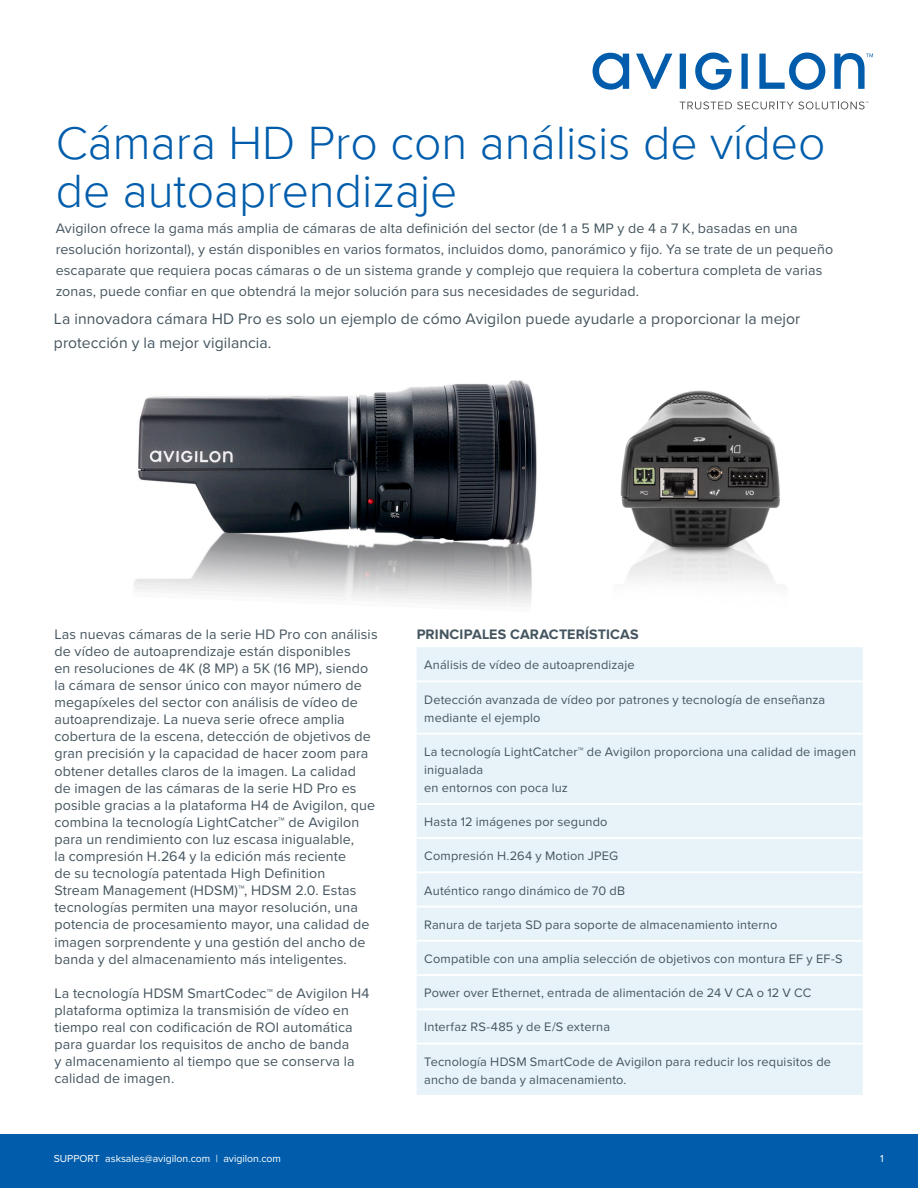
<style>
.page{position:relative;width:918px;height:1188px;background:#fff}
.page>*{position:absolute;margin:0;border:0;box-sizing:border-box;transform-origin:0 0}
.Main_Title{font:300 48px/48px "Proxima Nova";color:#015dab}
.Body{font:15.75px/24px "Proxima Nova";letter-spacing:.005em;color:#45555f}
.Camera_Blurb_-_Front{font:14.25px/17.1px "Proxima Nova";letter-spacing:.01em;color:#45555f}
.Body-2{font:14.25px/21px "Proxima Nova";letter-spacing:.01em;color:#45555f}
.Section_Headings{font:700 14.25px "Proxima Nova";letter-spacing:.01em;color:#45555f}
.t1{font:12.75px/18px "Proxima Nova";letter-spacing:.015em;color:#45555f}
.Contact{font:10.5px "Proxima Nova";color:#fff}
.s1{font-size:13.5px}
</style>
<div class="page">
<div style="left:0;top:1134px;width:918px;height:54px;background:#015dab"></div>
<svg style="left:593px;top:52px;width:280px;height:38px"></svg>
<svg style="left:680px;top:101px;width:188px;height:8px"></svg>
<img style="left:134px;top:380px;width:403px;height:224px">
<img style="left:620px;top:390px;width:160px;height:192px">
<div style="left:417px;top:647px;width:446px;height:448px;background:#e7f3f9"></div>
<hr style="left:417px;top:680px;width:446px;height:2px;background:#fff">
<hr style="left:417px;top:803px;width:446px;height:2px;background:#fff">
<hr style="left:417px;top:837px;width:446px;height:2px;background:#fff">
<hr style="left:417px;top:871px;width:446px;height:2px;background:#fff">
<hr style="left:417px;top:906px;width:446px;height:2px;background:#fff">
<hr style="left:417px;top:940px;width:446px;height:2px;background:#fff">
<hr style="left:417px;top:974px;width:446px;height:2px;background:#fff">
<hr style="left:417px;top:1008px;width:446px;height:2px;background:#fff">
<hr style="left:417px;top:1043px;width:446px;height:2px;background:#fff">
<hr style="left:417px;top:733px;width:446px;height:2px;background:#fff">
<p class="Main_Title" style="left:56px;top:119px;width:771px">Cámara HD Pro con análisis de vídeo de autoaprendizaje</p>
<p class="Body-2" style="left:56px;top:217px;width:779px">Avigilon ofrece la gama más amplia de cámaras de alta definición del sector (de 1 a 5 MP y de 4 a 7 K, basadas en una resolución horizontal), y están disponibles en varios formatos, incluidos domo, panorámico y fijo. Ya se trate de un pequeño escaparate que requiera pocas cámaras o de un sistema grande y complejo que requiera la cobertura completa de varias zonas, puede confiar en que obtendrá la mejor solución para sus necesidades de seguridad.</p>
<p class="Body" style="left:54px;top:306px;width:748px">La innovadora cámara HD Pro es solo un ejemplo de cómo Avigilon puede ayudarle a proporcionar la mejor protección y la mejor vigilancia.</p>
<p class="Camera_Blurb_-_Front" style="left:54px;top:625px;width:325px">Las nuevas cámaras de la serie HD Pro con análisis de vídeo de autoaprendizaje están disponibles<br>en resoluciones de 4K (8 MP) a 5K (16 MP), siendo la cámara de sensor único con mayor número de megapíxeles del sector con análisis de vídeo de autoaprendizaje. La nueva serie ofrece amplia cobertura de la escena, detección de objetivos de gran precisión y la capacidad de hacer zoom para obtener detalles claros de la imagen. La calidad<br>de imagen de las cámaras de la serie HD Pro es posible gracias a la plataforma H4 de Avigilon, que combina la tecnología LightCatcher™ de Avigilon para un rendimiento con luz escasa inigualable,<br>la compresión H.264 y la edición más reciente<br>de su tecnología patentada High Definition<br>Stream Management (HDSM)™, HDSM 2.0. Estas tecnologías permiten una mayor resolución, una potencia de procesamiento mayor, una calidad de imagen sorprendente y una gestión del ancho de banda y del almacenamiento más inteligentes.</p>
<p class="Camera_Blurb_-_Front" style="left:54px;top:984px;width:316px">La tecnología HDSM SmartCodec<span class="s1">™</span> de Avigilon H4 plataforma optimiza la transmisión de vídeo en tiempo real con codificación de ROI automática para guardar los requisitos de ancho de banda<br>y almacenamiento al tiempo que se conserva la calidad de imagen.</p>
<p class="Section_Headings" style="left:417px;top:626px;width:224px">PRINCIPALES CARACTERÍSTICAS</p>
<p class="t1" style="left:424px;top:655px;width:212px">Análisis de vídeo de autoaprendizaje</p>
<p class="t1" style="left:424px;top:690px;width:403px">Detección avanzada de vídeo por patrones y tecnología de enseñanza mediante el ejemplo</p>
<p class="t1" style="left:424px;top:742px;width:433px">La tecnología LightCatcher™ de Avigilon proporciona una calidad de imagen inigualada</p>
<p class="t1" style="left:424px;top:778px;width:145px">en entornos con poca luz</p>
<p class="t1" style="left:424px;top:812px;width:185px">Hasta 12 imágenes por segundo</p>
<p class="t1" style="left:424px;top:846px;width:196px">Compresión H.264 y Motion JPEG</p>
<p class="t1" style="left:424px;top:881px;width:202px">Auténtico rango dinámico de 70 dB</p>
<p class="t1" style="left:424px;top:915px;width:355px">Ranura de tarjeta SD para soporte de almacenamiento interno</p>
<p class="t1" style="left:424px;top:949px;width:420px">Compatible con una amplia selección de objetivos con montura EF y EF-S</p>
<p class="t1" style="left:424px;top:983px;width:389px">Power over Ethernet, entrada de alimentación de 24 V CA o 12 V CC</p>
<p class="t1" style="left:424px;top:1018px;width:187px">Interfaz RS-485 y de E/S externa</p>
<p class="t1" style="left:424px;top:1052px;width:408px">Tecnología HDSM SmartCode de Avigilon para reducir los requisitos de ancho de banda y almacenamiento.</p>
<p class="Contact" style="left:54px;top:1151px;width:229px">SUPPORT asksales@avigilon.com | avigilon.com</p>
<p class="Contact" style="left:880px;top:1151px;width:5px">1</p>
</div>
